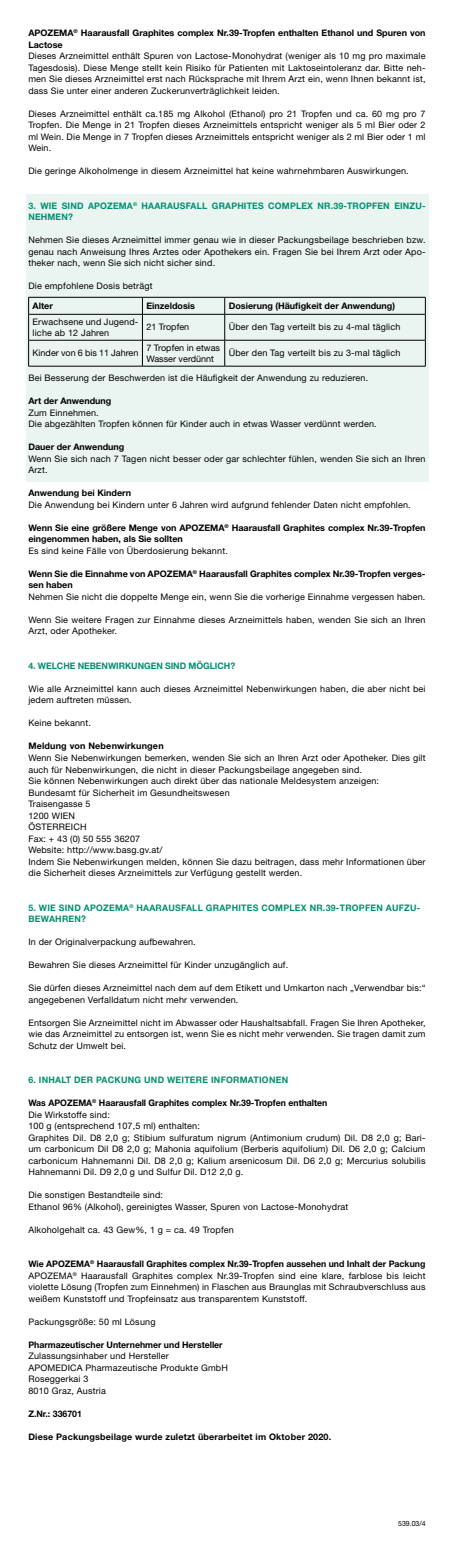
<style>
.page{position:relative;width:454px;height:1554px;background:#fff}
.page>*{position:absolute;margin:0;border:0;box-sizing:border-box;transform-origin:0 0}
.t1{font:9px/11.5px "Helvetica Neue LT Std";letter-spacing:.02em;color:#000}
.t2{font:700 9px/11.5px "Helvetica Neue LT Std";color:#000}
.t3{font:700 9px/11.5px "Helvetica Neue LT Std";letter-spacing:.02em;color:#008f70}
.t4{font:700 9px "Helvetica Neue LT Std";letter-spacing:.02em;color:#000}
.t5{font:9px/11.5px "Helvetica Neue LT Std";color:#000}
.t6{font:700 9px "Helvetica Neue LT Std";letter-spacing:-.005em;color:#008f70}
.t7{font:7.2px "Helvetica Neue LT Std";color:#000}
.s1{font-weight:700}
</style>
<div class="page">
<div style="left:26px;top:194px;width:402px;height:288px;background:#eaf4f1"></div>
<hr style="left:28px;top:297px;width:114px;height:1px;background:#000">
<hr style="left:142px;top:297px;width:83px;height:1px;background:#000">
<hr style="left:225px;top:297px;width:200px;height:1px;background:#000">
<hr style="left:28px;top:314px;width:114px;height:1px;background:#000">
<hr style="left:142px;top:314px;width:83px;height:1px;background:#000">
<hr style="left:225px;top:314px;width:200px;height:1px;background:#000">
<hr style="left:28px;top:340px;width:114px;height:1px;background:#000">
<svg style="left:28px;top:297px;width:1px;height:69px"></svg>
<hr style="left:142px;top:340px;width:83px;height:1px;background:#000">
<svg style="left:142px;top:297px;width:1px;height:69px"></svg>
<hr style="left:225px;top:340px;width:200px;height:1px;background:#000">
<svg style="left:224px;top:297px;width:1px;height:69px"></svg>
<svg style="left:425px;top:297px;width:1px;height:69px"></svg>
<hr style="left:28px;top:366px;width:114px;height:1px;background:#000">
<hr style="left:142px;top:366px;width:83px;height:1px;background:#000">
<hr style="left:225px;top:366px;width:200px;height:1px;background:#000">
<p class="t2" style="left:28px;top:27px;width:398px">APOZEMA<sup>®</sup> Haarausfall Graphites complex Nr.39-Tropfen enthalten Ethanol und Spuren von<br>Lactose</p>
<p class="t1" style="left:28px;top:50px;width:398px;text-align:justify">Dieses Arzneimittel enthält Spuren von Lactose-Monohydrat (weniger als 10 mg pro maximale Tagesdosis). Diese Menge stellt kein Risiko für Patienten mit Laktoseintoleranz dar. Bitte neh&shy;men Sie dieses Arzneimittel erst nach Rücksprache mit Ihrem Arzt ein, wenn Ihnen bekannt ist, dass Sie unter einer anderen Zuckerunverträglichkeit leiden.</p>
<p class="t1" style="left:28px;top:108px;width:398px;text-align:justify">Dieses Arzneimittel enthält ca.185 mg Alkohol (Ethanol) pro 21 Tropfen und ca. 60 mg pro 7<br>Tropfen. Die Menge in 21 Tropfen dieses Arzneimittels entspricht weniger als 5 ml Bier oder 2 ml Wein. Die Menge in 7 Tropfen dieses Arzneimittels entspricht weniger als 2 ml Bier oder 1 ml Wein.</p>
<p class="t1" style="left:28px;top:165px;width:382px">Die geringe Alkoholmenge in diesem Arzneimittel hat keine wahrnehmbaren Auswirkungen.</p>
<p class="t3" style="left:28px;top:200px;width:398px">3. WIE SIND APOZEMA<sup>®</sup> HAARAUSFALL GRAPHITES COMPLEX NR.39-TROPFEN EINZU-<br>NEHMEN?</p>
<p class="t1" style="left:28px;top:234px;width:398px;text-align:justify">Nehmen Sie dieses Arzneimittel immer genau wie in dieser Packungsbeilage beschrieben bzw. genau nach Anweisung Ihres Arztes oder Apothekers ein. Fragen Sie bei Ihrem Arzt oder Apo&shy;theker nach, wenn Sie sich nicht sicher sind.</p>
<p class="t1" style="left:28px;top:280px;width:126px">Die empfohlene Dosis beträgt</p>
<p class="t2" style="left:33px;top:300px;width:22px">Alter</p>
<p class="t2" style="left:146px;top:300px;width:50px">Einzeldosis</p>
<p class="t2" style="left:229px;top:300px;width:168px">Dosierung (Häufigkeit der Anwendung)</p>
<p class="t1" style="left:33px;top:316px;width:107px">Erwachsene und Jugend&shy;liche ab 12 Jahren</p>
<p class="t5" style="left:146px;top:321px;width:44px">21 Tropfen</p>
<p class="t1" style="left:229px;top:321px;width:173px">Über den Tag verteilt bis zu 4-mal täglich</p>
<p class="t5" style="left:33px;top:347px;width:107px">Kinder von 6 bis 11 Jahren</p>
<p class="t5" style="left:146px;top:341px;width:75px">7 Tropfen in etwas<br>Wasser verdünnt</p>
<p class="t1" style="left:229px;top:347px;width:173px">Über den Tag verteilt bis zu 3-mal täglich</p>
<p class="t1" style="left:28px;top:372px;width:341px">Bei Besserung der Beschwerden ist die Häufigkeit der Anwendung zu reduzieren.</p>
<p class="t2" style="left:28px;top:395px;width:85px">Art der Anwendung</p>
<p class="t1" style="left:28px;top:407px;width:350px">Zum Einnehmen.<br>Die abgezählten Tropfen können für Kinder auch in etwas Wasser verdünnt werden.</p>
<p class="t2" style="left:28px;top:441px;width:98px">Dauer der Anwendung</p>
<p class="t1" style="left:28px;top:453px;width:398px">Wenn Sie sich nach 7 Tagen nicht besser oder gar schlechter fühlen, wenden Sie sich an Ihren<br>Arzt.</p>
<p class="t2" style="left:28px;top:487px;width:104px">Anwendung bei Kindern</p>
<p class="t1" style="left:28px;top:499px;width:384px">Die Anwendung bei Kindern unter 6 Jahren wird aufgrund fehlender Daten nicht empfohlen.</p>
<p class="t2" style="left:28px;top:522px;width:398px">Wenn Sie eine größere Menge von APOZEMA<sup>®</sup> Haarausfall Graphites complex Nr.39-Tropfen eingenommen haben, als Sie sollten</p>
<p class="t1" style="left:28px;top:545px;width:201px">Es sind keine Fälle von Überdosierung bekannt.</p>
<p class="t2" style="left:28px;top:568px;width:398px">Wenn Sie die Einnahme von APOZEMA<sup>®</sup> Haarausfall Graphites complex Nr.39-Tropfen verges&shy;sen haben</p>
<p class="t1" style="left:28px;top:591px;width:398px">Nehmen Sie nicht die doppelte Menge ein, wenn Sie die vorherige Einnahme vergessen haben.</p>
<p class="t1" style="left:28px;top:614px;width:398px">Wenn Sie weitere Fragen zur Einnahme dieses Arzneimittels haben, wenden Sie sich an Ihren<br>Arzt, oder Apotheker.</p>
<p class="t6" style="left:28px;top:660px;width:208px">4. WELCHE NEBENWIRKUNGEN SIND MÖGLICH?</p>
<p class="t1" style="left:28px;top:683px;width:398px">Wie alle Arzneimittel kann auch dieses Arzneimittel Nebenwirkungen haben, die aber nicht bei jedem auftreten müssen.</p>
<p class="t1" style="left:28px;top:717px;width:64px">Keine bekannt.</p>
<p class="t4" style="left:28px;top:740px;width:137px">Meldung von Nebenwirkungen</p>
<p class="t1" style="left:28px;top:752px;width:398px">Wenn Sie Nebenwirkungen bemerken, wenden Sie sich an Ihren Arzt oder Apotheker. Dies gilt auch für Nebenwirkungen, die nicht in dieser Packungsbeilage angegeben sind.<br>Sie können Nebenwirkungen auch direkt über das nationale Meldesystem anzeigen:<br>Bundesamt für Sicherheit im Gesundheitswesen<br>Traisengasse 5<br>1200 WIEN<br>ÖSTERREICH<br>Fax: + 43 (0) 50 555 36207<br>Website: http://www.basg.gv.at/<br>Indem Sie Nebenwirkungen melden, können Sie dazu beitragen, dass mehr Informationen über die Sicherheit dieses Arzneimittels zur Verfügung gestellt werden.</p>
<p class="t3" style="left:28px;top:901px;width:393px">5. WIE SIND APOZEMA<sup>®</sup> HAARAUSFALL GRAPHITES COMPLEX NR.39-TROPFEN AUFZU-<br>BEWAHREN?</p>
<p class="t1" style="left:28px;top:936px;width:169px">In der Originalverpackung aufbewahren.</p>
<p class="t1" style="left:28px;top:959px;width:261px">Bewahren Sie dieses Arzneimittel für Kinder unzugänglich auf.</p>
<p class="t1" style="left:28px;top:982px;width:398px">Sie dürfen dieses Arzneimittel nach dem auf dem Etikett und Umkarton nach „Verwendbar bis:“ angegebenen Verfalldatum nicht mehr verwenden.</p>
<p class="t1" style="left:28px;top:1016px;width:398px;text-align:justify">Entsorgen Sie Arzneimittel nicht im Abwasser oder Haushaltsabfall. Fragen Sie Ihren Apotheker, wie das Arzneimittel zu entsorgen ist, wenn Sie es nicht mehr verwenden. Sie tragen damit zum Schutz der Umwelt bei.</p>
<p class="t3" style="left:28px;top:1074px;width:261px">6. INHALT DER PACKUNG UND WEITERE INFORMATIONEN</p>
<p class="t1" style="left:28px;top:1097px;width:398px"><span class="s1">Was APOZEMA</span><sup>®</sup> <span class="s1">Haarausfall Graphites complex Nr.39-Tropfen enthalten<br></span>Die Wirkstoffe sind:<br>100 g (entsprechend 107,5 ml) enthalten:<br>Graphites Dil. D8 2,0 g; Stibium sulfuratum nigrum (Antimonium crudum) Dil. D8 2,0 g; Bari&shy;um carbonicum Dil D8 2,0 g; Mahonia aquifolium (Berberis aquifolium) Dil. D6 2,0 g; Calcium carbonicum Hahnemanni Dil. D8 2,0 g; Kalium arsenicosum Dil. D6 2,0 g; Mercurius solubilis Hahnemanni Dil. D9 2,0 g und Sulfur Dil. D12 2,0 g.</p>
<p class="t1" style="left:28px;top:1189px;width:321px">Die sonstigen Bestandteile sind:<br>Ethanol 96% (Alkohol), gereinigtes Wasser, Spuren von Lactose-Monohydrat</p>
<p class="t1" style="left:28px;top:1223px;width:207px">Alkoholgehalt ca. 43 Gew%, 1 g = ca. 49 Tropfen</p>
<p class="t1" style="left:28px;top:1258px;width:398px;text-align:justify"><span class="s1">Wie APOZEMA</span><sup>®</sup> <span class="s1">Haarausfall Graphites complex Nr.39-Tropfen aussehen und Inhalt der Packung </span>APOZEMA<sup>®</sup> Haarausfall Graphites complex Nr.39-Tropfen sind eine klare, farblose bis leicht violette Lösung (Tropfen zum Einnehmen) in Flaschen aus Braunglas mit Schraubverschluss aus weißem Kunststoff und Tropfeinsatz aus transparentem Kunststoff.</p>
<p class="t1" style="left:28px;top:1315px;width:129px">Packungsgröße: 50 ml Lösung</p>
<p class="t2" style="left:28px;top:1338px;width:196px">Pharmazeutischer Unternehmer und Hersteller</p>
<p class="t1" style="left:28px;top:1350px;width:201px">Zulassungsinhaber und Hersteller<br>APOMEDICA Pharmazeutische Produkte GmbH<br>Roseggerkai 3<br>8010 Graz, Austria</p>
<p class="t2" style="left:28px;top:1407px;width:55px">Z.Nr.: 336701</p>
<p class="t4" style="left:28px;top:1430px;width:304px">Diese Packungsbeilage wurde zuletzt überarbeitet im Oktober 2020.</p>
<p class="t7" style="left:398px;top:1518px;width:29px">539.03/4</p>
</div>
